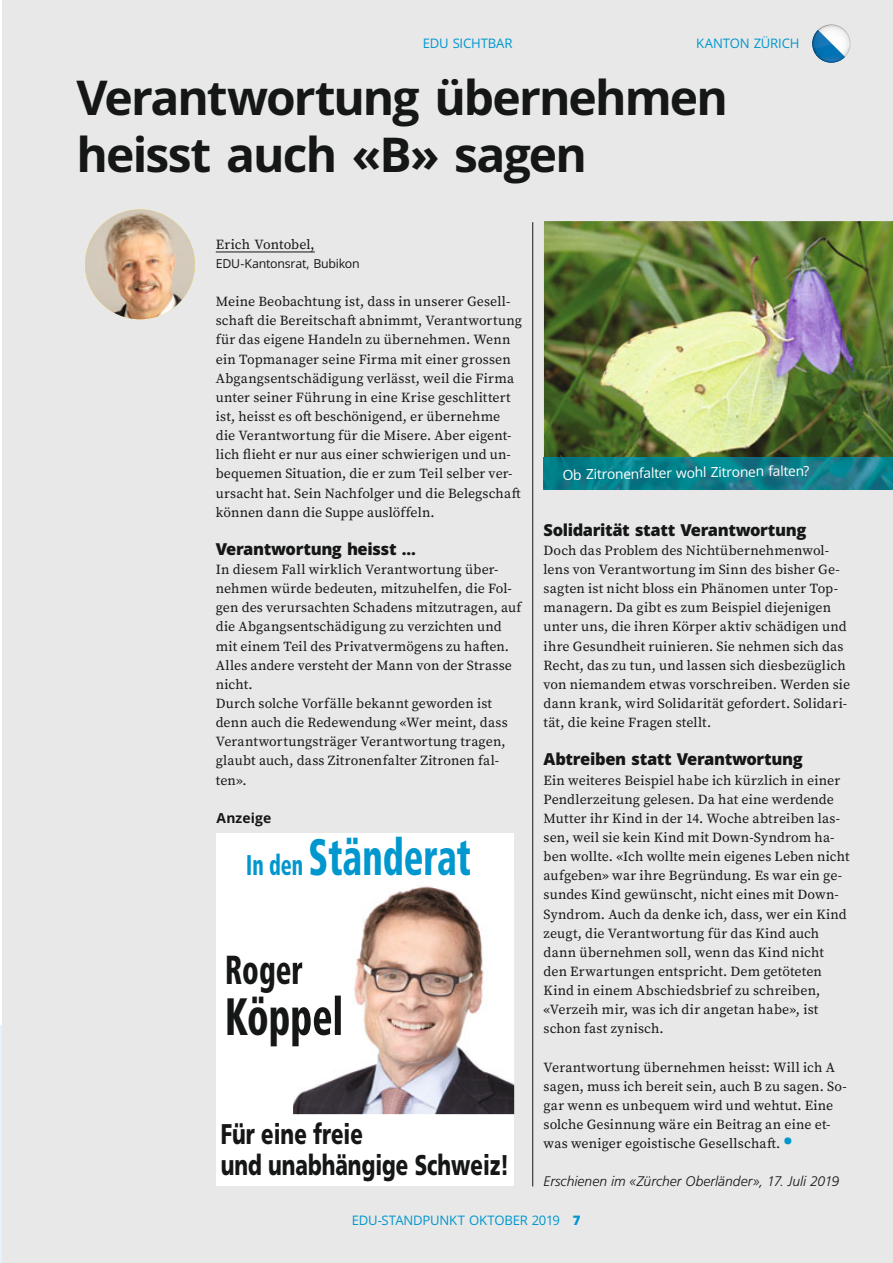
<style>
.page{position:relative;width:893px;height:1263px;background:#e8e8e8}
.page>*{position:absolute;margin:0;border:0;box-sizing:border-box;transform-origin:0 0}
.t1{font:900 condensed 52.5px "Frutiger LT Std";color:#151616;scale:.72 1}
.t2{font:900 condensed 51px "Frutiger LT Std";color:#0097ce;scale:.72 1}
.t3{font:700 48px/57.4px "Open Sans";letter-spacing:-.04em;color:#151616}
.t4{font:900 condensed 40.5px "Frutiger LT Std";color:#151616;scale:.72 1}
.t5{font:900 28.5px/31.5px "Frutiger LT Std";color:#151616;scale:.72 1}
.t6{font:800 16.5px "Open Sans";letter-spacing:-.025em;color:#151616}
.t7{font:13.95px "Open Sans";color:#fff}
.t8{font:13.8px/19.2px "Source Serif Pro";letter-spacing:.01em;color:#151616}
.t9{font:italic 300 13.8px "Frutiger LT Std";color:#151616}
.t10{font:700 13.8px "Open Sans";letter-spacing:.01em;color:#151616}
.t11{font:13.2px "Open Sans";letter-spacing:-.015em;color:#0097ce}
.t12{font:12.3px "Open Sans";letter-spacing:-.02em;color:#151616}
.s1{font-size:28.5px}
.s2{font-family:"Open Sans";font-weight:800;font-size:19.5px;color:#0097ce}
.s3{font-weight:800}
</style>
<div class="page">
<svg style="left:812px;top:24px;width:38px;height:39px"></svg>
<img style="left:816px;top:53px;width:28px;height:8px">
<hr style="left:216px;top:252px;width:99px;height:1px;background:#151616">
<hr style="left:532px;top:222px;width:1px;height:964px;background:#151616">
<img style="left:85px;top:209px;width:110px;height:110px;border-radius:50%">
<hr style="left:0;top:0;width:1px;height:1263px;background:#fff">
<hr style="left:0;top:1025px;width:1px;height:238px;background:#e3f2fc">
<div style="left:216px;top:833px;width:298px;height:353px;background:#fff"></div>
<img style="left:293px;top:886px;width:221px;height:228px">
<img style="left:293px;top:956px;width:9px;height:37px">
<img style="left:293px;top:995px;width:48px;height:51px">
<img style="left:544px;top:221px;width:349px;height:236px">
<img style="left:544px;top:457px;width:349px;height:32px">
<p class="t11" style="left:423px;top:38px;width:91px">EDU SICHTBAR</p>
<p class="t11" style="left:696px;top:38px;width:105px">KANTON ZÜRICH</p>
<h3 class="t3" style="left:77px;top:74px;width:653px">Verantwortung übernehmen heisst auch «B» sagen</h3>
<p class="t8" style="left:216px;top:236px;width:101px">Erich Vontobel,</p>
<p class="t12" style="left:216px;top:259px;width:145px">EDU-Kantonsrat, Bubikon</p>
<p class="t8" style="left:216px;top:293px;width:308px">Meine Beobachtung ist, dass in unserer Gesell&shy;schaft die Bereitschaft abnimmt, Verantwortung für das eigene Handeln zu übernehmen. Wenn ein Topmanager seine Firma mit einer grossen Abgangsentschädigung verlässt, weil die Firma unter seiner Führung in eine Krise geschlittert ist, heisst es oft beschönigend, er übernehme die Verantwortung für die Misere. Aber eigent&shy;lich flieht er nur aus einer schwierigen und un&shy;bequemen Situation, die er zum Teil selber ver&shy;ursacht hat. Sein Nachfolger und die Belegschaft können dann die Suppe auslöffeln.</p>
<p class="t6" style="left:216px;top:542px;width:202px">Verantwortung heisst ...</p>
<p class="t8" style="left:216px;top:561px;width:307px">In diesem Fall wirklich Verantwortung über&shy;nehmen würde bedeuten, mitzuhelfen, die Fol&shy;gen des verursachten Schadens mitzutragen, auf die Abgangsentschädigung zu verzichten und mit einem Teil des Privatvermögens zu haften.<br>Alles andere versteht der Mann von der Strasse nicht.<br>Durch solche Vorfälle bekannt geworden ist denn auch die Redewendung «Wer meint, dass Verantwortungsträger Verantwortung tragen, glaubt auch, dass Zitronenfalter Zitronen fal&shy;ten».</p>
<p class="t10" style="left:216px;top:812px;width:56px">Anzeige</p>
<h2 class="t2" style="left:246px;top:836px;width:314px"><span class="s1">In den</span> Ständerat</h2>
<h3 class="t4" style="left:225px;top:954px;width:110px">Roger</h3>
<h1 class="t1" style="left:225px;top:996px;width:165px">Köppel</h1>
<h3 class="t5" style="left:221px;top:1120px;width:402px">Für eine freie<br>und unabhängige Schweiz!</h3>
<p class="t7" style="left:563px;top:469px;width:248px;rotate:-1deg">Ob Zitronenfalter wohl Zitronen falten?</p>
<p class="t6" style="left:544px;top:523px;width:264px">Solidarität statt Verantwortung</p>
<p class="t8" style="left:544px;top:542px;width:308px">Doch das Problem des Nichtübernehmenwol&shy;lens von Verantwortung im Sinn des bisher Ge&shy;sagten ist nicht bloss ein Phänomen unter Top&shy;managern. Da gibt es zum Beispiel diejenigen unter uns, die ihren Körper aktiv schädigen und ihre Gesundheit ruinieren. Sie nehmen sich das Recht, das zu tun, und lassen sich diesbezüglich von niemandem etwas vorschreiben. Werden sie dann krank, wird Solidarität gefordert. Solidari&shy;tät, die keine Fragen stellt.</p>
<p class="t6" style="left:544px;top:753px;width:261px">Abtreiben statt Verantwortung</p>
<p class="t8" style="left:544px;top:771px;width:308px">Ein weiteres Beispiel habe ich kürzlich in einer Pendlerzeitung gelesen. Da hat eine werdende Mutter ihr Kind in der 14. Woche abtreiben las&shy;sen, weil sie kein Kind mit Down-Syndrom ha&shy;ben wollte. «Ich wollte mein eigenes Leben nicht aufgeben» war ihre Begründung. Es war ein ge&shy;sundes Kind gewünscht, nicht eines mit Down-Syndrom. Auch da denke ich, dass, wer ein Kind zeugt, die Verantwortung für das Kind auch dann übernehmen soll, wenn das Kind nicht den Erwartungen entspricht. Dem getöteten Kind in einem Abschiedsbrief zu schreiben, «Verzeih mir, was ich dir angetan habe», ist schon fast zynisch.</p>
<p class="t8" style="left:544px;top:1058px;width:305px">Verantwortung übernehmen heisst: Will ich A sagen, muss ich bereit sein, auch B zu sagen. So&shy;gar wenn es unbequem wird und wehtut. Eine solche Gesinnung wäre ein Beitrag an eine et&shy;was weniger egoistische Gesellschaft. <span class="s2">•</span></p>
<p class="t9" style="left:544px;top:1173px;width:297px">Erschienen im «Zürcher Oberländer», 17. Juli 2019</p>
<p class="t11" style="left:352px;top:1215px;width:230px">EDU-STANDPUNKT OKTOBER 2019 <span class="s3">7</span></p>
</div>
